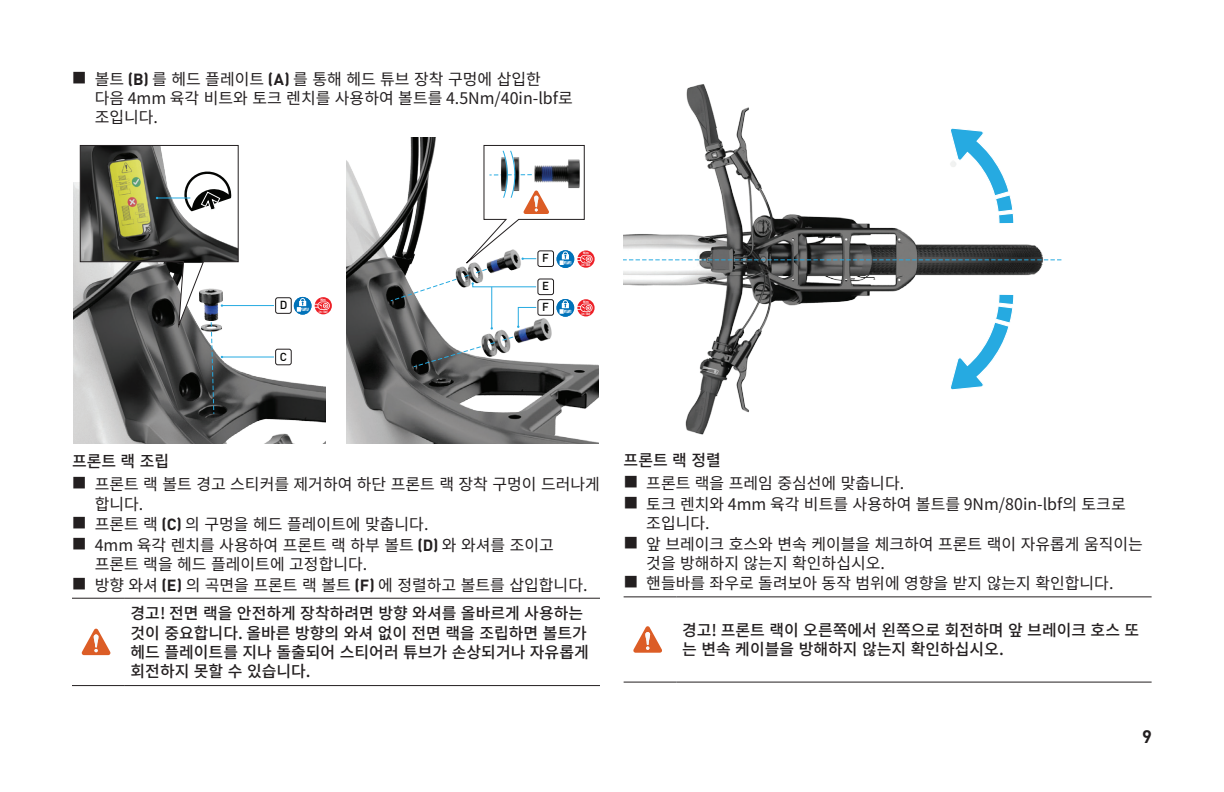
<style>
.page{position:relative;width:1224px;height:792px;background:#fff}
.page>*{position:absolute;margin:0;border:0;box-sizing:border-box;transform-origin:0 0}
.t1{font:700 18px "DIN Pro";color:#231f20}
.t2{font:16px/20px "Noto Sans CJ Kkr";color:#231f20}
.t3{font:500 16px/19.2px "Noto Sans CJ Kkr";color:#231f20}
.t4{font:500 11.6px "DIN Pro";color:#040503}
.t5{font:700 3.4px "DIN Pro";color:#fff}
.s1{font-family:"DIN Pro";font-weight:700}
</style>
<div class="page">
<img style="left:157px;top:297px;width:169px;height:147px">
<img style="left:346px;top:138px;width:253px;height:306px">
<div style="left:276px;top:298px;width:15px;height:15px;background:#fff;border-radius:2px"></div>
<div style="left:275px;top:298px;width:16px;height:16px;border:1px solid #231f20;border-radius:2px"></div>
<hr style="left:222px;top:305px;width:52px;height:1px;background:#26aae1">
<div style="left:276px;top:349px;width:15px;height:16px;background:#fff;border-radius:2px"></div>
<div style="left:275px;top:349px;width:16px;height:16px;border:1px solid #231f20;border-radius:2px"></div>
<hr style="left:222px;top:357px;width:52px;height:1px;background:#26aae1">
<svg style="left:413px;top:336px;width:101px;height:32px"></svg>
<svg style="left:314px;top:297px;width:18px;height:18px"></svg>
<svg style="left:315px;top:297px;width:17px;height:17px"></svg>
<svg style="left:293px;top:296px;width:19px;height:19px"></svg>
<div style="left:294px;top:297px;width:17px;height:18px;background:#0072b9;border-radius:50%"></div>
<svg style="left:297px;top:298px;width:12px;height:14px"></svg>
<img style="left:73px;top:182px;width:84px;height:262px">
<svg style="left:390px;top:145px;width:205px;height:185px"></svg>
<svg style="left:79px;top:145px;width:160px;height:270px"></svg>
<hr style="left:72px;top:598px;width:53px;height:1px;background:#231f20">
<hr style="left:72px;top:685px;width:53px;height:1px;background:#231f20">
<hr style="left:125px;top:598px;width:475px;height:1px;background:#231f20">
<hr style="left:125px;top:685px;width:475px;height:1px;background:#231f20">
<svg style="left:81px;top:628px;width:30px;height:28px"></svg>
<img style="left:624px;top:84px;width:438px;height:351px">
<svg style="left:624px;top:259px;width:437px;height:1px"></svg>
<svg style="left:950px;top:128px;width:64px;height:96px"></svg>
<svg style="left:950px;top:294px;width:64px;height:96px"></svg>
<hr style="left:624px;top:596px;width:53px;height:1px;background:#231f20">
<hr style="left:624px;top:682px;width:53px;height:1px;background:#231f20">
<hr style="left:677px;top:596px;width:475px;height:1px;background:#231f20">
<hr style="left:677px;top:682px;width:475px;height:1px;background:#231f20">
<svg style="left:633px;top:626px;width:29px;height:27px"></svg>
<p class="t2" style="left:95px;top:70px;width:480px;line-height:19.2px">볼트 <span class="s1">(B)</span> 를 헤드 플레이트 <span class="s1">(A)</span> 를 통해 헤드 튜브 장착 구멍에 삽입한 다음 4mm 육각 비트와 토크 렌치를 사용하여 볼트를 4.5Nm/40in-lbf로 조입니다.</p>
<p class="t4" style="left:280px;top:296px;width:9px">D</p>
<p class="t4" style="left:280px;top:347px;width:9px">C</p>
<p class="t5" style="left:320px;top:297px;width:7px">Nm</p>
<p class="t5" style="left:319px;top:309px;width:10px">in-lbf</p>
<p class="t4" style="left:542px;top:249px;width:8px">F</p>
<p class="t4" style="left:542px;top:277px;width:8px">E</p>
<p class="t4" style="left:542px;top:298px;width:8px">F</p>
<p class="t5" style="left:583px;top:250px;width:7px">Nm</p>
<p class="t5" style="left:582px;top:262px;width:10px">in-lbf</p>
<p class="t5" style="left:583px;top:299px;width:7px">Nm</p>
<p class="t5" style="left:582px;top:311px;width:10px">in-lbf</p>
<p class="t3" style="left:72px;top:452px;width:99px">프론트 랙 조립</p>
<p class="t2" style="left:95px;top:475px;width:507px">프론트 랙 볼트 경고 스티커를 제거하여 하단 프론트 랙 장착 구멍이 드러나게 합니다.<br>프론트 랙 <span class="s1">(C)</span> 의 구멍을 헤드 플레이트에 맞춥니다.<br>4mm 육각 렌치를 사용하여 프론트 랙 하부 볼트 <span class="s1">(D)</span> 와 와셔를 조이고 프론트 랙을 헤드 플레이트에 고정합니다.<br>방향 와셔 <span class="s1">(E)</span> 의 곡면을 프론트 랙 볼트 <span class="s1">(F)</span> 에 정렬하고 볼트를 삽입합니다.</p>
<p class="t3" style="left:131px;top:604px;width:460px">경고! 전면 랙을 안전하게 장착하려면 방향 와셔를 올바르게 사용하는 것이 중요합니다. 올바른 방향의 와셔 없이 전면 랙을 조립하면 볼트가 헤드 플레이트를 지나 돌출되어 스티어러 튜브가 손상되거나 자유롭게 회전하지 못할 수 있습니다.</p>
<p class="t3" style="left:624px;top:451px;width:99px">프론트 랙 정렬</p>
<p class="t2" style="left:646px;top:474px;width:498px">프론트 랙을 프레임 중심선에 맞춥니다.<br>토크 렌치와 4mm 육각 비트를 사용하여 볼트를 9Nm/80in-lbf의 토크로 조입니다.<br>앞 브레이크 호스와 변속 케이블을 체크하여 프론트 랙이 자유롭게 움직이는 것을 방해하지 않는지 확인하십시오.<br>핸들바를 좌우로 돌려보아 동작 범위에 영향을 받지 않는지 확인합니다.</p>
<p class="t3" style="left:682px;top:621px;width:459px">경고! 프론트 랙이 오른쪽에서 왼쪽으로 회전하며 앞 브레이크 호스 또 는 변속 케이블을 방해하지 않는지 확인하십시오.</p>
<p class="t1" style="left:1142px;top:721px;width:11px">9</p>
</div>
